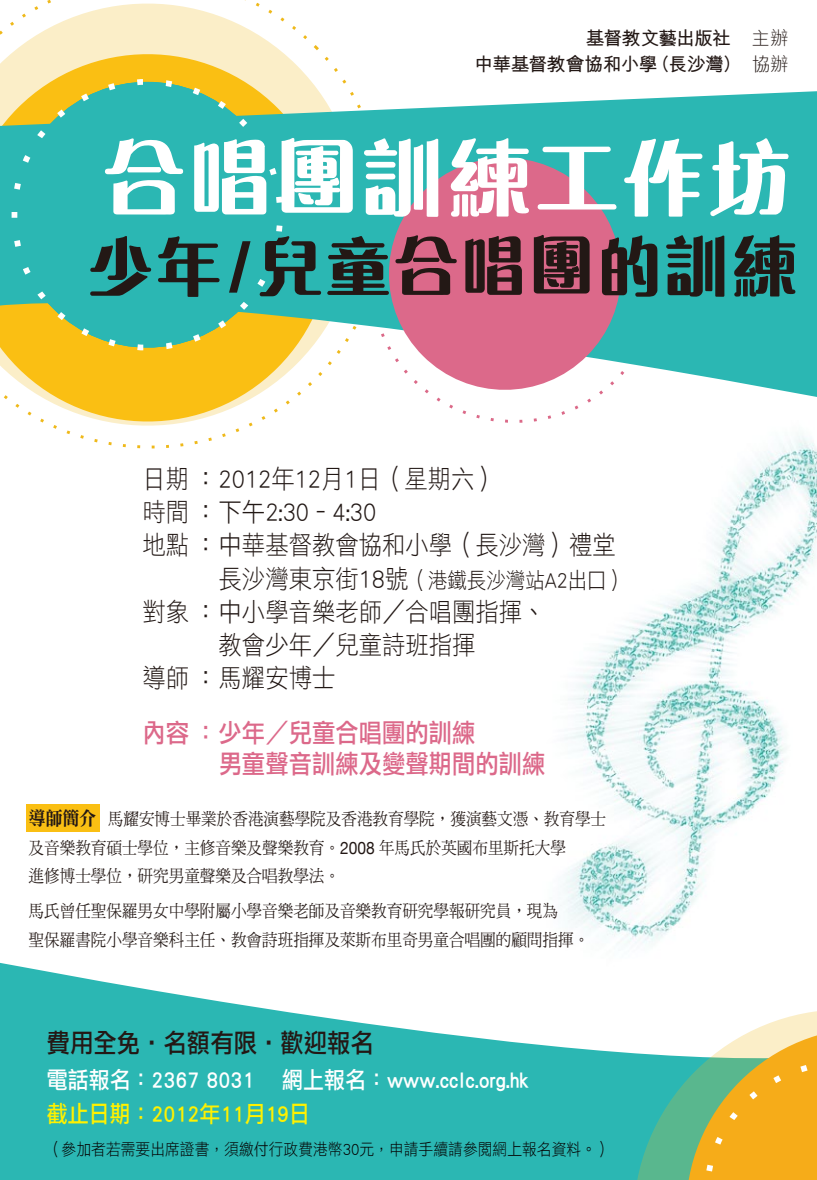
<style>
.page{position:relative;width:817px;height:1180px;background:#fff}
.page>*{position:absolute;margin:0;border:0;box-sizing:border-box;transform-origin:0 0}
.t1{font:700 86.4px "M Ngai HK";color:#fff}
.t2{font:700 67.8px "M Ngai HK";color:#231815}
.t3{font:26px/33.2px "DF Li Hei Std W3";color:#221815;scale:.9 1}
.t4{font:26px/31.4px "DF Li Hei Std W5";color:#dc698a;scale:.9 1}
.t5{font:26px "DF Li Hei Std W5";color:#231815;scale:.9 1}
.t6{font:23.2px "DF Li Hei Std W5";color:#fff;scale:.9 1}
.t7{font:23.2px "DF Li Hei Std W5";color:#fff100;scale:.9 1}
.t8{font:22px "DF Li Hei Std W3";color:#221815;scale:.88 1}
.t9{font:700 18.8px/26px "M Hei HK";letter-spacing:-.03em;color:#231815;text-align:right}
.t10{font:17.2px/28.8px "DF Ming Std W5";color:#231815;scale:.9 1}
.t11{font:16.4px "DF Li Hei Std W3";color:#040000;scale:.9 1}
.s1{font-weight:300}
.s2{font-size:26px}
.s3{font-family:"DF Ming Std W9";font-size:19.2px}
.s4{font-family:"Helvetica Neue"}
</style>
<div class="page">
<img style="left:560px;top:435px;width:256px;height:509px">
<div style="left:26px;top:804px;width:73px;height:27px;background:#fabf13"></div>
<svg style="left:0;top:962px;width:633px;height:217px;fill:#2bb7b3"></svg>
<svg style="left:449px;top:404px;width:223px;height:35px"></svg>
<svg style="left:0;top:4px;width:306px;height:32px;fill:#fbeec8"></svg>
<svg style="left:3px;top:36px;width:344px;height:403px"></svg>
<svg style="left:3px;top:90px;width:813px;height:314px;fill:#2bb7b3"></svg>
<svg style="left:0;top:61px;width:293px;height:307px;background:#65bc92"></svg>
<svg style="left:377px;top:146px;width:255px;height:255px;background:#b98da1"></svg>
<svg style="left:633px;top:1011px;width:183px;height:168px"></svg>
<p class="t9" style="left:474px;top:24px;width:315px">基督教文藝出版社 <span class="s1">主辦<br></span>中華基督教會協和小學（長沙灣） <span class="s1">協辦</span></p>
<h1 class="t1" style="left:101px;top:120px;width:693px">合唱團訓練工作坊</h1>
<h2 class="t2" style="left:87px;top:221px;width:713px">少年/兒童合唱團的訓練</h2>
<h3 class="t3" style="left:142px;top:461px;width:527px">日期： 2012年12月1日（星期六）<br>時間：下午2:30–4:30<br>地點：中華基督教會協和小學（長沙灣）禮堂</h3>
<p class="t8" style="left:218px;top:567px;width:464px"><span class="s2">長沙灣東京街18號</span>（港鐵長沙灣站A2出口）</p>
<h3 class="t3" style="left:142px;top:594px;width:449px">對象：中小學音樂老師／合唱團指揮、</h3>
<h3 class="t3" style="left:218px;top:627px;width:287px">教會少年／兒童詩班指揮</h3>
<h3 class="t3" style="left:142px;top:660px;width:216px">導師：馬耀安博士</h3>
<h3 class="t4" style="left:218px;top:716px;width:365px;text-indent:-76px">內容：少年／兒童合唱團的訓練<br>男童聲音訓練及變聲期間的訓練</h3>
<p class="t10" style="left:29px;top:803px;width:643px"><span class="s3">導師簡介</span> 馬耀安博士畢業於香港演藝學院及香港教育學院，獲演藝文憑、教育學士及音樂教育碩士學位，主修音樂及聲樂教育。<span class="s4">2008</span> 年馬氏於英國布里斯托大學<br>進修博士學位，研究男童聲樂及合唱教學法。</p>
<p class="t10" style="left:29px;top:896px;width:624px">馬氏曾任聖保羅男女中學附屬小學音樂老師及音樂教育研究學報研究員，現為<br>聖保羅書院小學音樂科主任、教會詩班指揮及萊斯布里奇男童合唱團的顧問指揮。</p>
<h3 class="t5" style="left:47px;top:1028px;width:365px">費用全免‧名額有限‧歡迎報名</h3>
<h3 class="t6" style="left:47px;top:1067px;width:537px">電話報名：2367 8031 網上報名：www.cclc.org.hk</h3>
<h3 class="t7" style="left:47px;top:1100px;width:294px">截止日期：2012年11月19日</h3>
<p class="t11" style="left:47px;top:1139px;width:628px">（參加者若需要出席證書，須繳付行政費港幣30元，申請手續請參閱網上報名資料。）</p>
</div>
